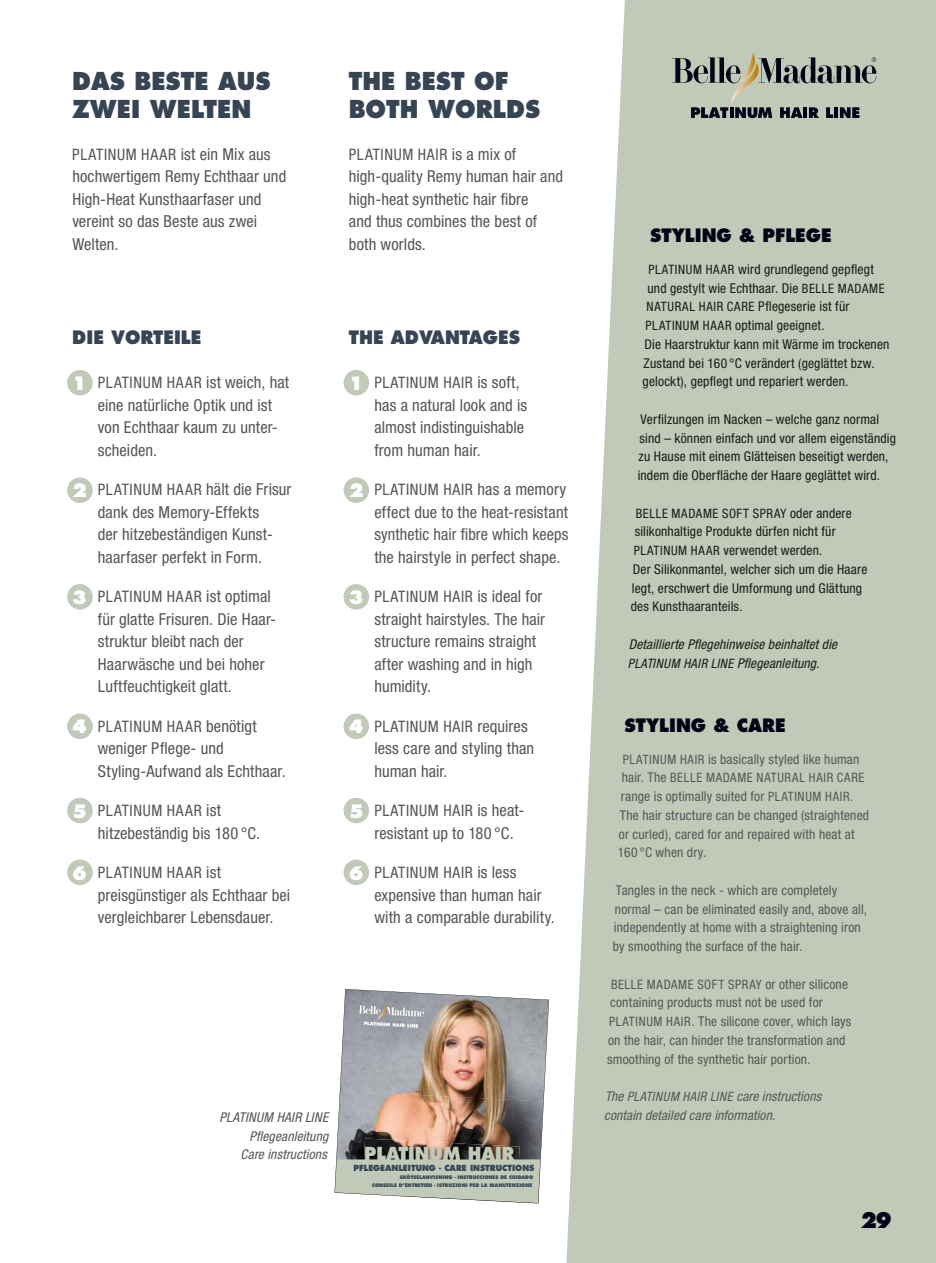
<style>
.page{position:relative;width:936px;height:1263px;background:#fff}
.page>*{position:absolute;margin:0;border:0;box-sizing:border-box;transform-origin:0 0}
.t1{font:800 24px/28.5px "Futura Std";color:#374453;scale:.95 1}
.t2{font:800 21px "Futura Std";color:#000615;scale:.95 1}
.t3{font:800 18px "Futura Std";color:#000615;scale:.95 1}
.t4{font:800 18px "Futura Std";color:#374453;scale:.95 1}
.t5{font:800 17.4px "Futura Std";color:#c1cab9;scale:.95 1}
.t6{font:condensed 16.5px/22.5px "Helvetica Neue LT Std";letter-spacing:.005em;color:#565656}
.t7{font:condensed 15.9px "Helvetica Neue LT Std";letter-spacing:.04em;color:#565656}
.t8{font:condensed 13.5px/18.8px "Helvetica Neue LT Std";letter-spacing:.01em;color:#1a1a18}
.t9{font:condensed 13.5px/18.8px "Helvetica Neue LT Std";letter-spacing:.015em;color:#565656}
.t10{font:italic condensed 13.5px/18.8px "Helvetica Neue LT Std";letter-spacing:.01em;color:#565656;text-align:right}
.t11{font:italic condensed 13.5px "Helvetica Neue LT Std";letter-spacing:.01em;color:#1a1a18}
.t12{font:condensed 12.9px "Helvetica Neue LT Std";letter-spacing:.055em;color:#565656}
.t13{font:italic condensed 12.9px "Helvetica Neue LT Std";letter-spacing:.04em;color:#1a1a18}
.t14{font:condensed 12.9px "Helvetica Neue LT Std";letter-spacing:.05em;color:#1a1a18}
.t15{font:800 8.25px "Futura Std";color:#374453;scale:.95 1}
.t16{font:800 4.8px/8.1px "Futura Std";color:#374453;text-align:right;scale:.95 1}
.s1{font-size:16.5px}
.s2{font-family:"Futura Std";font-weight:800;font-stretch:normal;font-size:18px;color:#fff}
.s3{font-size:15.9px}
.s4{font-size:12.9px}
.s5{font-size:13.5px}
</style>
<div class="page">
<div style="left:629px;top:0;width:306px;height:1263px;background:#c1cab9"></div>
<img style="left:334px;top:989px;width:215px;height:214px">
<svg style="left:672px;top:53px;width:204px;height:65px"></svg>
<svg style="left:566px;top:0;width:63px;height:1263px;fill:#c1cab9"></svg>
<div style="left:67px;top:370px;width:26px;height:25px;background:#c1cab9;border-radius:50%"></div>
<div style="left:67px;top:477px;width:26px;height:26px;background:#c1cab9;border-radius:50%"></div>
<div style="left:67px;top:584px;width:26px;height:26px;background:#c1cab9;border-radius:50%"></div>
<div style="left:67px;top:713px;width:26px;height:26px;background:#c1cab9;border-radius:50%"></div>
<div style="left:67px;top:798px;width:26px;height:25px;background:#c1cab9;border-radius:50%"></div>
<div style="left:67px;top:859px;width:26px;height:26px;background:#c1cab9;border-radius:50%"></div>
<div style="left:343px;top:370px;width:26px;height:25px;background:#c1cab9;border-radius:50%"></div>
<div style="left:343px;top:477px;width:26px;height:26px;background:#c1cab9;border-radius:50%"></div>
<div style="left:343px;top:584px;width:26px;height:26px;background:#c1cab9;border-radius:50%"></div>
<div style="left:343px;top:713px;width:26px;height:26px;background:#c1cab9;border-radius:50%"></div>
<div style="left:343px;top:798px;width:26px;height:25px;background:#c1cab9;border-radius:50%"></div>
<div style="left:343px;top:859px;width:26px;height:26px;background:#c1cab9;border-radius:50%"></div>
<h1 class="t1" style="left:72px;top:67px;width:210px">DAS BESTE AUS<br>ZWEI WELTEN</h1>
<p class="t7" style="left:72px;top:145px;width:200px">PLATINUM HAAR <span class="s1">ist ein Mix aus</span></p>
<p class="t6" style="left:72px;top:165px;width:215px">hochwertigem Remy Echthaar und<br>High-Heat Kunsthaarfaser und vereint so das Beste aus zwei<br>Welten.</p>
<p class="t4" style="left:72px;top:326px;width:137px">DIE VORTEILE</p>
<p class="t7" style="left:72px;top:373px;width:218px"><span class="s2">1</span> PLATINUM HAAR <span class="s1">ist weich, hat</span></p>
<p class="t6" style="left:98px;top:393px;width:181px">eine natürliche Optik und ist von Echthaar kaum zu unter&shy;scheiden.</p>
<p class="t6" style="left:72px;top:478px;width:221px;text-align:center"><span class="s2">2</span> <span class="s3">PLATINUM HAAR</span> hält die Frisur dank des Memory-Effekts<br>der hitzebeständigen Kunst&shy;haarfaser perfekt in Form.</p>
<p class="t7" style="left:72px;top:587px;width:200px"><span class="s2">3</span> PLATINUM HAAR <span class="s1">ist optimal</span></p>
<p class="t6" style="left:98px;top:607px;width:180px">für glatte Frisuren. Die Haar&shy;struktur bleibt nach der<br>Haarwäsche und bei hoher<br>Luftfeuchtigkeit glatt.</p>
<p class="t7" style="left:72px;top:717px;width:186px"><span class="s2">4</span> PLATINUM HAAR <span class="s1">benötigt</span></p>
<p class="t6" style="left:98px;top:737px;width:189px">weniger Pflege- und<br>Styling-Aufwand als Echthaar.</p>
<p class="t7" style="left:72px;top:801px;width:150px"><span class="s2">5</span> PLATINUM HAAR <span class="s1">ist</span></p>
<p class="t6" style="left:98px;top:821px;width:164px">hitze beständig bis 180 °C.</p>
<p class="t7" style="left:72px;top:863px;width:150px"><span class="s2">6</span> PLATINUM HAAR <span class="s1">ist</span></p>
<p class="t6" style="left:98px;top:883px;width:194px">preis günstiger als Echthaar bei vergleichbarer Lebensdauer.</p>
<h1 class="t1" style="left:349px;top:67px;width:203px">THE BEST OF<br>BOTH WORLDS</h1>
<p class="t7" style="left:349px;top:145px;width:169px">PLATINUM HAIR <span class="s1">is a mix of</span></p>
<p class="t6" style="left:349px;top:165px;width:216px">high-quality Remy human hair and high-heat synthetic hair fibre<br>and thus combines the best of both worlds.</p>
<p class="t4" style="left:349px;top:326px;width:182px">THE ADVANTAGES</p>
<p class="t7" style="left:349px;top:373px;width:172px"><span class="s2">1</span> PLATINUM HAIR <span class="s1">is soft,</span></p>
<p class="t6" style="left:374px;top:393px;width:154px">has a natural look and is almost indistinguishable from human hair.</p>
<p class="t7" style="left:349px;top:480px;width:219px"><span class="s2">2</span> PLATINUM HAIR <span class="s1">has a memory</span></p>
<p class="t6" style="left:374px;top:500px;width:195px;text-align:justify">effect due to the heat-resistant synthetic hair fibre which keeps the hairstyle in perfect shape.</p>
<p class="t7" style="left:349px;top:587px;width:195px"><span class="s2">3</span> PLATINUM HAIR <span class="s1">is ideal for</span></p>
<p class="t6" style="left:374px;top:607px;width:172px">straight hairstyles. The hair structure remains straight after washing and in high humidity.</p>
<p class="t7" style="left:349px;top:717px;width:180px"><span class="s2">4</span> PLATINUM HAIR <span class="s1">requires</span></p>
<p class="t6" style="left:374px;top:737px;width:161px">less care and styling than human hair.</p>
<p class="t7" style="left:349px;top:801px;width:177px"><span class="s2">5</span> PLATINUM HAIR <span class="s1">is heat-</span></p>
<p class="t6" style="left:374px;top:821px;width:141px">resistant up to 180 °C.</p>
<p class="t7" style="left:349px;top:863px;width:169px"><span class="s2">6</span> PLATINUM HAIR <span class="s1">is less</span></p>
<p class="t6" style="left:374px;top:883px;width:182px">expensive than human hair with a comparable durability.</p>
<p class="t10" style="left:219px;top:1108px;width:110px">PLATINUM HAIR LINE<br>Pflegeanleitung<br>Care instructions</p>
<p class="t5" style="left:364px;top:1142px;width:159px">PLATINUM HAIR</p>
<p class="t15" style="left:353px;top:1163px;width:192px">PFLEGEANLEITUNG · CARE INSTRUCTIONS</p>
<p class="t16" style="left:372px;top:1173px;width:171px">SKÖTSELANVISNING · INSTRUCCIONES DE CUIDADO<br>CONSEILS D’ENTRETIEN · ISTRUZIONI PER LA MANUTENZIONE</p>
<p class="t3" style="left:650px;top:224px;width:193px">STYLING &amp; PFLEGE</p>
<p class="t8" style="left:648px;top:260px;width:227px"><span class="s4">PLATINUM HAAR</span> wird grundlegend gepflegt</p>
<p class="t8" style="left:647px;top:278px;width:238px">und gestylt wie Echthaar. Die <span class="s4">BELLE MADAME</span></p>
<p class="t8" style="left:646px;top:297px;width:204px"><span class="s4">NATURAL HAIR CARE</span> Pflegeserie ist für</p>
<p class="t8" style="left:645px;top:316px;width:181px"><span class="s4">PLATINUM HAAR</span> optimal geeignet.</p>
<p class="t8" style="left:644px;top:335px;width:246px">Die Haarstruktur kann mit Wärme im trockenen</p>
<p class="t8" style="left:643px;top:353px;width:232px">Zustand bei 160 °C verändert (geglättet bzw.</p>
<p class="t8" style="left:642px;top:372px;width:207px">gelockt), gepflegt und repariert werden.</p>
<p class="t8" style="left:637px;top:410px;width:260px">Verfilzungen im Nacken – welche ganz normal sind – können einfach und vor allem eigenständig zu Hause mit einem Glätteisen beseitigt werden, indem die Oberfläche der Haare geglättet wird.</p>
<p class="t14" style="left:635px;top:506px;width:217px">BELLE MADAME SOFT SPRAY <span class="s5">oder andere</span></p>
<p class="t8" style="left:630px;top:522px;width:238px">silikonhaltige Produkte dürfen nicht für <span class="s4">PLATINUM HAAR</span> verwendet werden.<br>Der Silikonmantel, welcher sich um die Haare legt, erschwert die Umformung und Glättung des Kunsthaaranteils.</p>
<p class="t11" style="left:628px;top:636px;width:210px">Detaillierte Pflegehinweise beinhaltet die</p>
<p class="t13" style="left:627px;top:656px;width:193px">PLATINUM HAIR LINE <span class="s5">Pflegeanleitung.</span></p>
<p class="t3" style="left:624px;top:714px;width:171px">STYLING &amp; CARE</p>
<p class="t9" style="left:622px;top:749px;width:238px"><span class="s4">PLATINUM HAIR</span> is basically styled like human</p>
<p class="t12" style="left:621px;top:770px;width:244px"><span class="s5">hair. The</span> BELLE MADAME NATURAL HAIR CARE</p>
<p class="t9" style="left:618px;top:787px;width:253px">range is optimally suited for <span class="s4">PLATINUM HAIR</span>.<br>The hair structure can be changed (straightened or curled), cared for and repaired with heat at 160 °C when dry.</p>
<p class="t9" style="left:613px;top:881px;width:255px">Tangles in the neck - which are completely normal – can be eliminated easily and, above all, independently at home with a straightening iron by smoothing the surface of the hair.</p>
<p class="t12" style="left:611px;top:977px;width:238px">BELLE MADAME SOFT SPRAY <span class="s5">or other silicone</span></p>
<p class="t9" style="left:607px;top:993px;width:246px">containing products must not be used for <span class="s4">PLATINUM HAIR</span>. The silicone cover, which lays on the hair, can hinder the transformation and smoothing of the synthetic hair portion.</p>
<p class="t10" style="left:604px;top:1087px;width:219px;text-align:left">The <span class="s4">PLATINUM HAIR LINE</span> care instructions contain detailed care information.</p>
<p class="t2" style="left:860px;top:1206px;width:35px">29</p>
</div>
